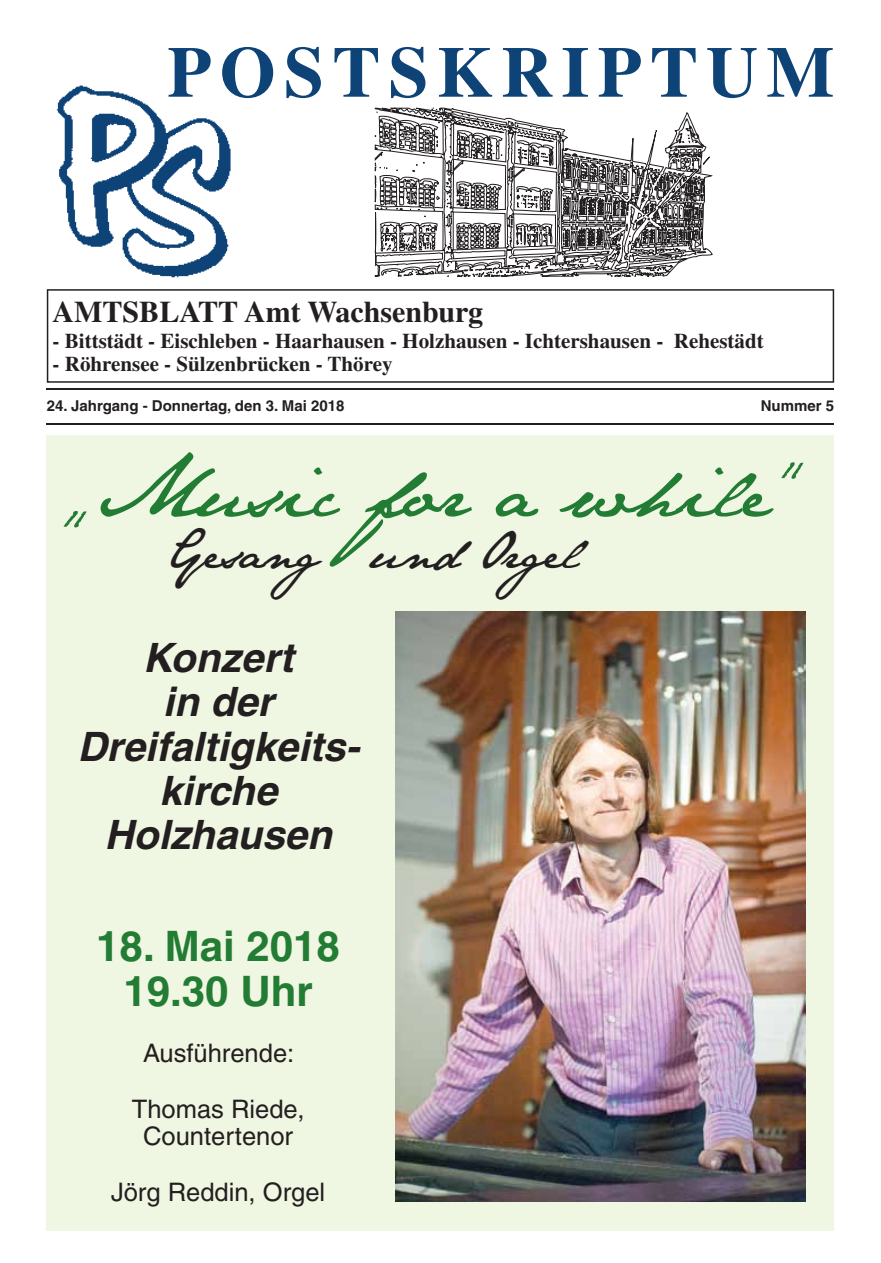
<style>
.page{position:relative;width:881px;height:1263px;background:#fff}
.page>*{position:absolute;margin:0;border:0;box-sizing:border-box;transform-origin:0 0}
.t1{font:73.5px "Jane Austen";color:#237c33}
.t2{font:700 72px "Times LT";letter-spacing:.115em;color:#0d4376}
.t3{font:46.5px "Jane Austen";letter-spacing:.01em;color:#231f20}
.t4{font:700 42px/45.8px "Helvetica LT";color:#237c33;text-align:center}
.t5{font:italic 700 40.5px/44.1px "Helvetica LT";color:#231f20;text-align:center}
.t6{font:700 30px "Times LT";color:#231f20}
.t7{font:25.5px/55.7px "Helvetica LT";color:#231f20;text-align:center}
.t8{font:700 21px "Times LT";color:#231f20}
.t9{font:700 15px "Helvetica LT";color:#231f20}
</style>
<div class="page">
<div style="left:47px;top:436px;width:786px;height:795px;background:#eff6e2"></div>
<hr style="left:47px;top:423px;width:786px;height:2px;background:#231f20">
<hr style="left:47px;top:388px;width:786px;height:2px;background:#231f20">
<svg style="left:47px;top:289px;width:786px;height:94px"></svg>
<svg style="left:374px;top:108px;width:338px;height:169px"></svg>
<img style="left:53px;top:85px;width:195px;height:215px">
<img style="left:395px;top:611px;width:410px;height:591px">
<h2 class="t2" style="left:167px;top:30px;width:668px">POSTSKRIPTUM</h2>
<h3 class="t6" style="left:53px;top:294px;width:432px">AMTSBLATT Amt Wachsenburg</h3>
<p class="t8" style="left:53px;top:328px;width:712px">- Bittstädt - Eischleben - Haarhausen - Holzhausen - Ichtershausen - Rehestädt</p>
<p class="t8" style="left:53px;top:351px;width:341px">- Röhrensee - Sülzenbrücken - Thörey</p>
<p class="t9" style="left:47px;top:397px;width:299px">24. Jahrgang - Donnertag, den 3. Mai 2018</p>
<p class="t9" style="left:760px;top:397px;width:75px">Nummer 5</p>
<h1 class="t1" style="left:57px;top:448px;width:748px">„Music for a while“</h1>
<h3 class="t3" style="left:166px;top:524px;width:415px">Gesang und Orgel</h3>
<h3 class="t5" style="left:77px;top:635px;width:285px">Konzert<br>in der<br>Dreifaltigkeits&shy;kirche<br>Holzhausen</h3>
<h3 class="t4" style="left:96px;top:922px;width:245px">18. Mai 2018<br>19.30 Uhr</h3>
<p class="t7" style="left:132px;top:1025px;width:174px">Ausführende:<br>Thomas Riede,</p>
<p class="t7" style="left:111px;top:1108px;width:215px">Countertenor<br>Jörg Reddin, Orgel</p>
</div>
